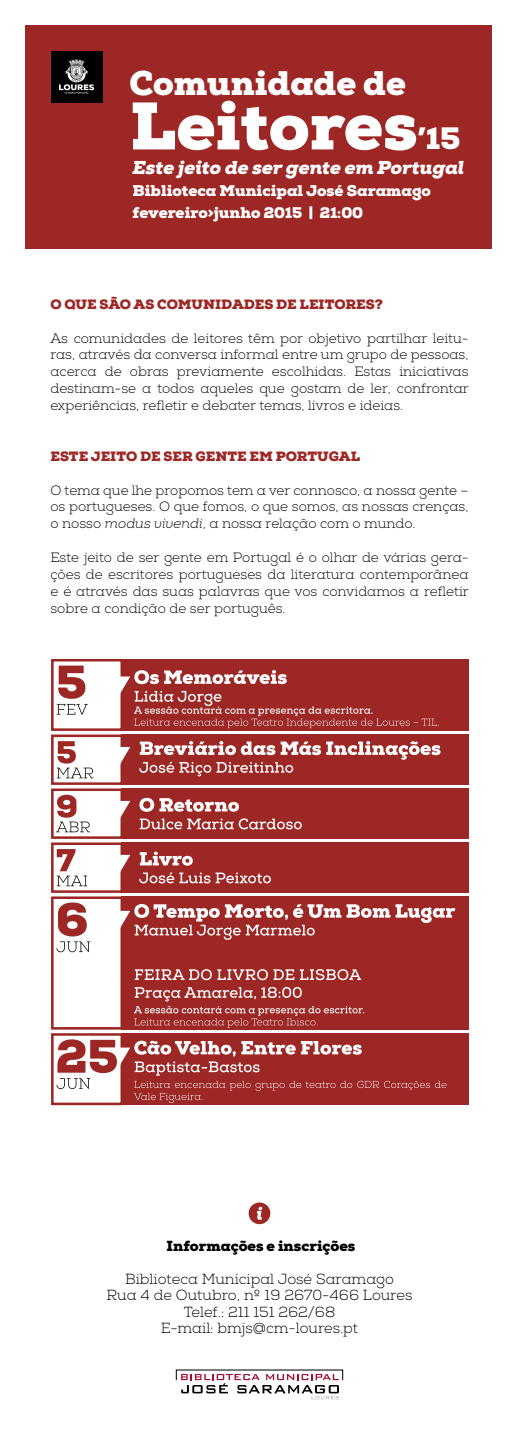
<style>
.page{position:relative;width:519px;height:1436px;background:#fff}
.page>*{position:absolute;margin:0;border:0;box-sizing:border-box;transform-origin:0 0}
.t1{font:900 67.05px "Nexa Slab";color:#fff}
.t2{font:900 33.98px "Nexa Slab";color:#fff}
.t3{font:italic 900 18.68px "Nexa Slab";color:#fff}
.t4{font:900 15.53px "Nexa Slab";color:#fff}
.t5{font:300 14.62px/16.4px "Nexa Slab";color:#000;text-align:center}
.t6{font:900 14.62px "Nexa Slab";color:#000}
.t7{font:300 13.5px/16.9px "Nexa Slab";color:#000;text-align:justify}
.t8{font:900 13.5px "Nexa Slab";color:#9c2724}
.s1{font-size:30.82px}
.s2{font-style:italic}
</style>
<div class="page">
<div style="left:248px;top:1202px;width:22px;height:21px;background:#9c2724;border-radius:50%"></div>
<svg style="left:256px;top:1206px;width:6px;height:13px"></svg>
<svg style="left:181px;top:1374px;width:158px;height:24px"></svg>
<div style="left:26px;top:26px;width:465px;height:223px;background:#9c2724"></div>
<div style="left:51px;top:51px;width:51px;height:51px;background:#000"></div>
<svg style="left:59px;top:59px;width:35px;height:35px"></svg>
<div style="left:121px;top:659px;width:347px;height:71px;background:#9c2724"></div>
<div style="left:51px;top:659px;width:72px;height:71px;border:3px solid #9c2724"></div>
<div style="left:121px;top:734px;width:347px;height:50px;background:#9c2724"></div>
<div style="left:51px;top:734px;width:72px;height:50px;border:3px solid #9c2724"></div>
<svg style="left:119px;top:746px;width:11px;height:19px"></svg>
<div style="left:121px;top:788px;width:347px;height:50px;background:#9c2724"></div>
<div style="left:51px;top:788px;width:72px;height:50px;border:3px solid #9c2724"></div>
<svg style="left:119px;top:800px;width:11px;height:19px"></svg>
<div style="left:121px;top:842px;width:347px;height:50px;background:#9c2724"></div>
<div style="left:51px;top:842px;width:72px;height:50px;border:3px solid #9c2724"></div>
<svg style="left:119px;top:854px;width:11px;height:19px"></svg>
<div style="left:121px;top:1033px;width:347px;height:71px;background:#9c2724"></div>
<div style="left:51px;top:1033px;width:72px;height:71px;border:3px solid #9c2724"></div>
<div style="left:121px;top:896px;width:347px;height:133px;background:#9c2724"></div>
<div style="left:51px;top:896px;width:72px;height:133px;border:3px solid #9c2724"></div>
<svg style="left:119px;top:670px;width:320px;height:58px"></svg>
<svg style="left:57px;top:665px;width:31px;height:49px"></svg>
<svg style="left:139px;top:741px;width:301px;height:35px"></svg>
<svg style="left:57px;top:741px;width:36px;height:37px"></svg>
<svg style="left:140px;top:818px;width:162px;height:11px"></svg>
<svg style="left:139px;top:797px;width:100px;height:14px"></svg>
<svg style="left:56px;top:794px;width:34px;height:38px"></svg>
<svg style="left:139px;top:872px;width:132px;height:11px"></svg>
<svg style="left:140px;top:851px;width:53px;height:14px"></svg>
<svg style="left:57px;top:849px;width:30px;height:37px"></svg>
<svg style="left:119px;top:903px;width:336px;height:36px"></svg>
<svg style="left:56px;top:902px;width:34px;height:50px"></svg>
<svg style="left:135px;top:969px;width:226px;height:11px"></svg>
<svg style="left:134px;top:986px;width:230px;height:41px"></svg>
<svg style="left:56px;top:1039px;width:390px;height:63px"></svg>
<h2 class="t2" style="left:130px;top:61px;width:278px">Comunidade de</h2>
<h1 class="t1" style="left:130px;top:83px;width:332px">Leitores<span class="s1">’15</span></h1>
<h3 class="t3" style="left:132px;top:155px;width:333px">Este jeito de ser gente em Portugal</h3>
<p class="t4" style="left:132px;top:181px;width:300px">Biblioteca Municipal José Saramago</p>
<p class="t4" style="left:132px;top:203px;width:232px">fevereiro&gt;junho 2015 | 21:00</p>
<p class="t8" style="left:50px;top:295px;width:334px">O QUE SÃO AS COMUNIDADES DE LEITORES?</p>
<p class="t7" style="left:50px;top:330px;width:420px">As comunidades de leitores têm por objetivo partilhar leitu&shy;ras, através da conversa informal entre um grupo de pessoas, acerca de obras previamente escolhidas. Estas iniciativas destinam-se a todos aqueles que gostam de ler, confrontar experiências, refletir e debater temas, livros e ideias.</p>
<p class="t8" style="left:50px;top:447px;width:311px">ESTE JEITO DE SER GENTE EM PORTUGAL</p>
<p class="t7" style="left:50px;top:481px;width:419px">O tema que lhe propomos tem a ver connosco, a nossa gente – os portugueses. O que fomos, o que somos, as nossas crenças, o nosso <span class="s2">modus vivendi</span>, a nossa relação com o mundo.</p>
<p class="t7" style="left:50px;top:549px;width:420px">Este jeito de ser gente em Portugal é o olhar de várias gera&shy;ções de escritores portugueses da literatura contemporânea e é através das suas palavras que vos convidamos a refletir sobre a condição de ser português.</p>
<p class="t6" style="left:166px;top:1236px;width:190px">Informações e inscrições</p>
<p class="t5" style="left:106px;top:1270px;width:307px">Biblioteca Municipal José Saramago<br>Rua 4 de Outubro, nº 19 2670-466 Loures<br>Telef.: 211 151 262/68<br>E-mail: bmjs@cm-loures.pt</p>
</div>
